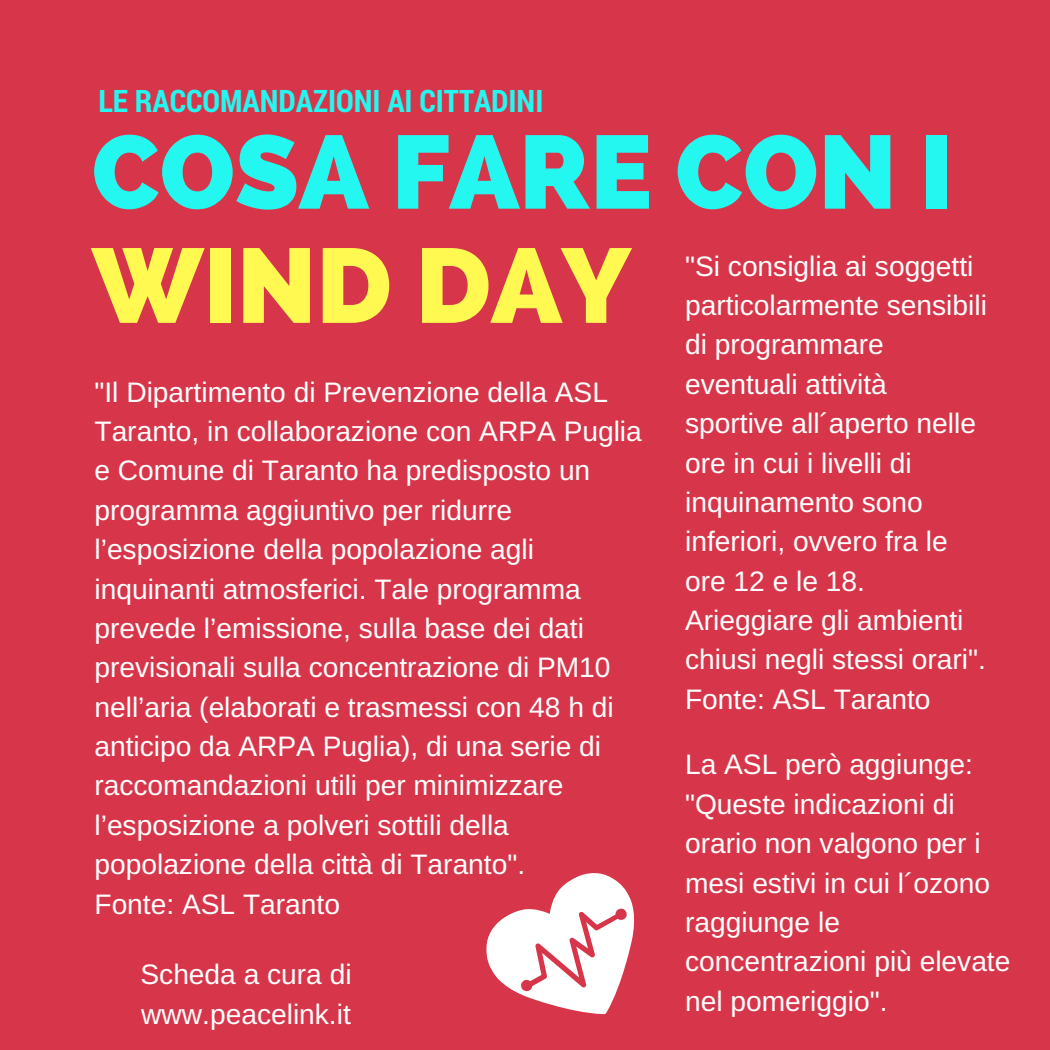
<style>
.page{position:relative;width:1050px;height:1050px;background:#d7364a}
.page>*{position:absolute;margin:0;border:0;box-sizing:border-box;transform-origin:0 0}
.t1{font:800 105.35px "Raleway";color:#fff952}
.t2{font:800 103.6px "Raleway";color:#23f7f0}
.t3{font:700 30.97px "Roboto Condensed";color:#23f7f0}
.t4{font:28.18px/39.4px "Arimo";color:#fff}
</style>
<div class="page">
<svg style="left:486px;top:873px;width:149px;height:142px"></svg>
<p class="t3" style="left:98px;top:79px;width:447px">LE RACCOMANDAZIONI AI CITTADINI</p>
<h2 class="t2" style="left:92px;top:111px;width:862px">COSA FARE CON I</h2>
<h1 class="t1" style="left:92px;top:224px;width:540px">WIND DAY</h1>
<p class="t4" style="left:685px;top:246px;width:303px">"Si consiglia ai soggetti particolarmente sensibili di programmare eventuali attività sportive all´aperto nelle ore in cui i livelli di inquinamento sono inferiori, ovvero fra le ore 12 e le 18.<br>Arieggiare gli ambienti chiusi negli stessi orari".<br>Fonte: ASL Taranto</p>
<p class="t4" style="left:94px;top:372px;width:549px">"Il Dipartimento di Prevenzione della ASL Taranto, in collaborazione con ARPA Puglia e Comune di Taranto ha predisposto un programma aggiuntivo per ridurre l’esposizione della popolazione agli inquinanti atmosferici. Tale programma prevede l’emissione, sulla base dei dati previsionali sulla concentrazione di PM10 nell’aria (elaborati e trasmessi con 48 h di anticipo da ARPA Puglia), di una serie di raccomandazioni utili per minimizzare l’esposizione a polveri sottili della popolazione della città di Taranto".<br>Fonte: ASL Taranto</p>
<p class="t4" style="left:685px;top:745px;width:327px">La ASL però aggiunge: "Queste indicazioni di orario non valgono per i mesi estivi in cui l´ozono raggiunge le concentrazioni più elevate nel pomeriggio".</p>
<p class="t4" style="left:141px;top:955px;width:213px">Scheda a cura di www.peacelink.it</p>
</div>
